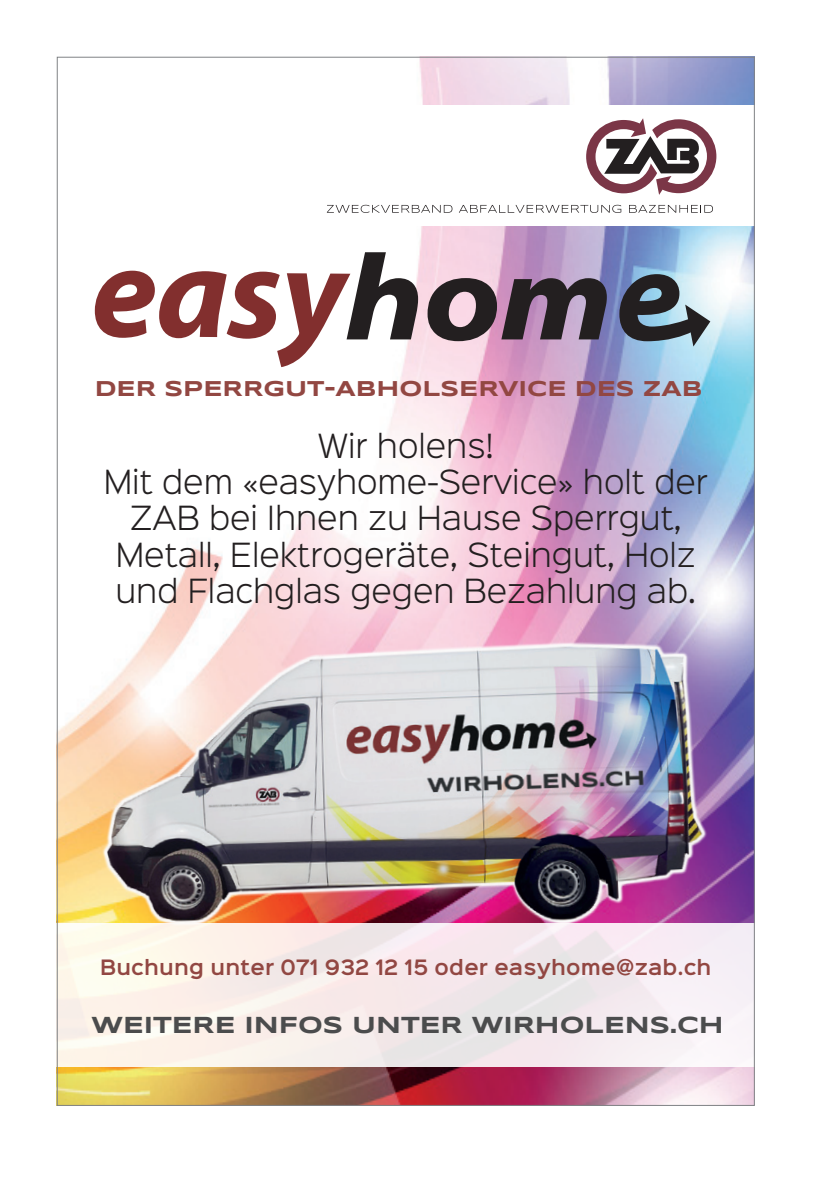
<style>
.page{position:relative;width:840px;height:1191px;background:#fff}
.page>*{position:absolute;margin:0;border:0;box-sizing:border-box;transform-origin:0 0}
.t1{font:116.2px "Humanist 777 BT Black Italic B";color:#231f20}
.t2{font:300 30px/36px "Sinkin Sans 300";color:#231f20;text-align:center}
.t3{font:700 24px "Syncopate";color:#4b4c4d}
.t4{font:700 22.2px "Syncopate";color:#924742}
.t5{font:600 19.2px "Sinkin Sans 600";letter-spacing:.01em;color:#924742}
</style>
<div class="page">
<img style="left:59px;top:59px;width:693px;height:1045px">
<svg style="left:59px;top:923px;width:693px;height:143px;fill:#f7edea"></svg>
<div style="left:216px;top:105px;width:538px;height:121px;background:#fff"></div>
<svg style="left:586px;top:118px;width:130px;height:77px"></svg>
<svg style="left:327px;top:205px;width:125px;height:8px"></svg>
<svg style="left:459px;top:205px;width:162px;height:8px"></svg>
<svg style="left:629px;top:205px;width:83px;height:8px"></svg>
<svg style="left:95px;top:270px;width:255px;height:97px"></svg>
<svg style="left:619px;top:274px;width:91px;height:72px;background:#6c7a85"></svg>
<img style="left:73px;top:621px;width:655px;height:330px">
<h1 class="t1" style="left:347px;top:223px;width:268px">hom</h1>
<p class="t4" style="left:95px;top:375px;width:609px">DER SPERRGUT-ABHOLSERVICE DES ZAB</p>
<p class="t2" style="left:104px;top:426px;width:605px">Wir holens!<br>Mit dem «easyhome-Service» holt der<br>ZAB bei Ihnen zu Hause Sperrgut,<br>Metall, Elektrogeräte, Steingut, Holz und Flachglas gegen Bezahlung ab.</p>
<p class="t5" style="left:100px;top:950px;width:612px">Buchung unter 071 932 12 15 oder easyhome@zab.ch</p>
<p class="t3" style="left:91px;top:1010px;width:633px">WEITERE INFOS UNTER WIRHOLENS.CH</p>
</div>
